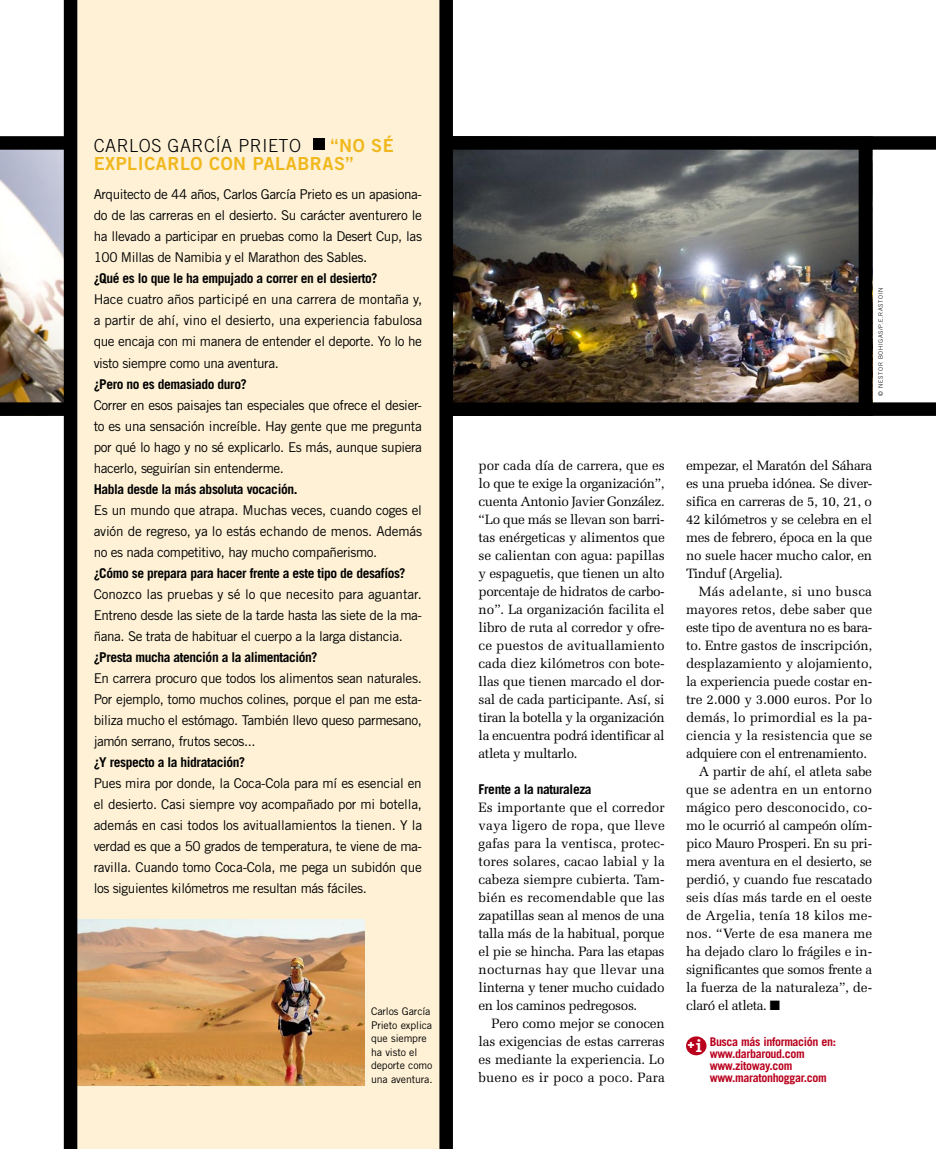
<style>
.page{position:relative;width:936px;height:1149px;background:#fff}
.page>*{position:absolute;margin:0;border:0;box-sizing:border-box;transform-origin:0 0}
.t1{font:18px/18px "Trade Gothic LT Std Bd 2";letter-spacing:.03em;color:#f0b81d}
.t2{font:300 18px "Trade Gothic LT Std";letter-spacing:.03em;color:#000}
.t3{font:700 18px "The Serif";color:#fff}
.t4{font:13.5px/18px "Melior";letter-spacing:-.03em;color:#000;text-align:justify}
.t5{font:13.5px/21px "Trade Gothic LT Std";letter-spacing:-.03em;color:#000;text-align:justify}
.t6{font:700 13.5px "Trade Gothic LT Std";letter-spacing:-.03em;color:#000}
.t7{font:700 12px "Trade Gothic LT Std";letter-spacing:-.03em;color:#b9001d}
.t8{font:900 12px "Helvetica Neue";color:#fff}
.t9{font:10.5px/13.5px "Trade Gothic LT Std";letter-spacing:-.01em;color:#000}
.t10{font:300 6px "Trade Gothic LT Std";letter-spacing:.1em;color:#000}
</style>
<div class="page">
<img style="left:0;top:150px;width:64px;height:252px">
<div style="left:686px;top:1036px;width:20px;height:18px;background:#b9001d;border-radius:50%"></div>
<img style="left:453px;top:150px;width:405px;height:252px">
<div style="left:0;top:136px;width:935px;height:14px;background:#000"></div>
<div style="left:0;top:402px;width:935px;height:14px;background:#000"></div>
<div style="left:69px;top:0;width:382px;height:1148px;background:#fef1d6"></div>
<div style="left:439px;top:0;width:14px;height:1148px;background:#000"></div>
<div style="left:313px;top:138px;width:11px;height:12px;background:#000"></div>
<div style="left:858px;top:140px;width:14px;height:263px;background:#000"></div>
<img style="left:77px;top:918px;width:287px;height:166px">
<div style="left:64px;top:0;width:13px;height:1148px;background:#000"></div>
<p class="t1" style="left:94px;top:136px;width:301px;text-indent:237px">“NO SÉ<br>EXPLICARLO CON PALABRAS”</p>
<p class="t5" style="left:94px;top:184px;width:330px">Arquitecto de 44 años, Carlos García Prieto es un apasiona&shy;do de las carreras en el desierto. Su carácter aventurero le ha llevado a participar en pruebas como la Desert Cup, las 100 Millas de Namibia y el Marathon des Sables.</p>
<p class="t6" style="left:94px;top:270px;width:285px">¿Qué es lo que le ha empujado a correr en el desierto?</p>
<p class="t5" style="left:94px;top:289px;width:330px">Hace cuatro años participé en una carrera de montaña y, a partir de ahí, vino el desierto, una experiencia fabulosa que encaja con mi manera de entender el deporte. Yo lo he visto siempre como una aventura.</p>
<p class="t6" style="left:94px;top:375px;width:154px">¿Pero no es demasiado duro?</p>
<p class="t5" style="left:94px;top:394px;width:330px">Correr en esos paisajes tan especiales que ofrece el desier&shy;to es una sensación increíble. Hay gente que me pregunta por qué lo hago y no sé explicarlo. Es más, aunque supiera hacerlo, seguirían sin entenderme.</p>
<p class="t6" style="left:94px;top:480px;width:205px">Habla desde la más absoluta vocación.</p>
<p class="t5" style="left:94px;top:499px;width:330px">Es un mundo que atrapa. Muchas veces, cuando coges el avión de regreso, ya lo estás echando de menos. Además no es nada competitivo, hay mucho compañerismo.</p>
<p class="t6" style="left:94px;top:564px;width:313px">¿Cómo se prepara para hacer frente a este tipo de desafíos?</p>
<p class="t5" style="left:94px;top:583px;width:330px">Conozco las pruebas y sé lo que necesito para aguantar.<br>Entreno desde las siete de la tarde hasta las siete de la ma&shy;ñana. Se trata de habituar el cuerpo a la larga distancia.</p>
<p class="t6" style="left:94px;top:648px;width:225px">¿Presta mucha atención a la alimentación?</p>
<p class="t5" style="left:94px;top:667px;width:330px">En carrera procuro que todos los alimentos sean naturales.<br>Por ejemplo, tomo muchos colines, porque el pan me esta&shy;biliza mucho el estómago. También llevo queso parmesano, jamón serrano, frutos secos...</p>
<p class="t6" style="left:94px;top:753px;width:153px">¿Y respecto a la hidratación?</p>
<p class="t5" style="left:94px;top:772px;width:330px">Pues mira por donde, la Coca-Cola para mí es esencial en el desierto. Casi siempre voy acompañado por mi botella, además en casi todos los avituallamientos la tienen. Y la verdad es que a 50 grados de temperatura, te viene de ma&shy;ravilla. Cuando tomo Coca-Cola, me pega un subidón que los siguientes kilómetros me resultan más fáciles.</p>
<p class="t2" style="left:94px;top:135px;width:209px">CARLOS GARCÍA PRIETO</p>
<p class="t9" style="left:371px;top:1004px;width:63px">Carlos García<br>Prieto explica que siempre ha visto el deporte como una aventura.</p>
<p class="t10" style="left:877px;top:395px;width:109px;rotate:-90deg">© NESTOR BOHIGAS/P.E.RASTOIN</p>
<p class="t4" style="left:478px;top:456px;width:188px">por cada día de carrera, que es lo que te exige la organización”, cuenta Antonio Javier González. “Lo que más se llevan son barri&shy;tas enérgeticas y alimentos que se calientan con agua: papillas y espaguetis, que tienen un alto porcentaje de hidratos de carbo&shy;no”. La organización facilita el libro de ruta al corredor y ofre&shy;ce puestos de avituallamiento cada diez kilómetros con bote&shy;llas que tienen marcado el dor&shy;sal de cada participante. Así, si tiran la botella y la organización la encuentra podrá identificar al atleta y multarlo.</p>
<p class="t6" style="left:478px;top:780px;width:114px">Frente a la naturaleza</p>
<p class="t4" style="left:478px;top:798px;width:188px">Es importante que el corredor vaya ligero de ropa, que lleve gafas para la ventisca, protec&shy;tores solares, cacao labial y la cabeza siempre cubierta. Tam&shy;bién es recomendable que las zapatillas sean al menos de una talla más de la habitual, porque el pie se hincha. Para las etapas nocturnas hay que llevar una linterna y tener mucho cuidado en los caminos pedregosos.</p>
<p class="t4" style="left:478px;top:1014px;width:188px;text-indent:13px">Pero como mejor se conocen las exigencias de estas carreras es mediante la experiencia. Lo bueno es ir poco a poco. Para</p>
<p class="t4" style="left:686px;top:456px;width:188px">empezar, el Maratón del Sáhara es una prueba idónea. Se diver&shy;sifica en carreras de 5, 10, 21, o 42 kilómetros y se celebra en el mes de febrero, época en la que no suele hacer mucho calor, en Tinduf (Argelia).</p>
<p class="t4" style="left:686px;top:582px;width:188px;text-indent:13px">Más adelante, si uno busca mayores retos, debe saber que este tipo de aventura no es bara&shy;to. Entre gastos de inscripción, desplazamiento y alojamiento, la experiencia puede costar en&shy;tre 2.000 y 3.000 euros. Por lo demás, lo primordial es la pa&shy;ciencia y la resistencia que se adquiere con el entrenamiento.</p>
<p class="t4" style="left:686px;top:762px;width:188px;text-indent:13px">A partir de ahí, el atleta sabe que se adentra en un entorno mágico pero desconocido, co&shy;mo le ocurrió al campeón olím&shy;pico Mauro Prosperi. En su pri&shy;mera aventura en el desierto, se perdió, y cuando fue rescatado seis días más tarde en el oeste de Argelia, tenía 18 kilos me&shy;nos. “Verte de esa manera me ha dejado claro lo frágiles e in&shy;significantes que somos frente a la fuerza de la naturaleza”, de&shy;claró el atleta. ■</p>
<p class="t3" style="left:696px;top:1029px;width:8px">i</p>
<p class="t8" style="left:687px;top:1035px;width:9px">+</p>
<p class="t7" style="left:709px;top:1034px;width:128px">Busca más información en:</p>
<p class="t7" style="left:709px;top:1046px;width:97px">www.darbaroud.com</p>
<p class="t7" style="left:709px;top:1058px;width:84px">www.zitoway.com</p>
<p class="t7" style="left:709px;top:1070px;width:119px">www.maratonhoggar.com</p>
</div>
